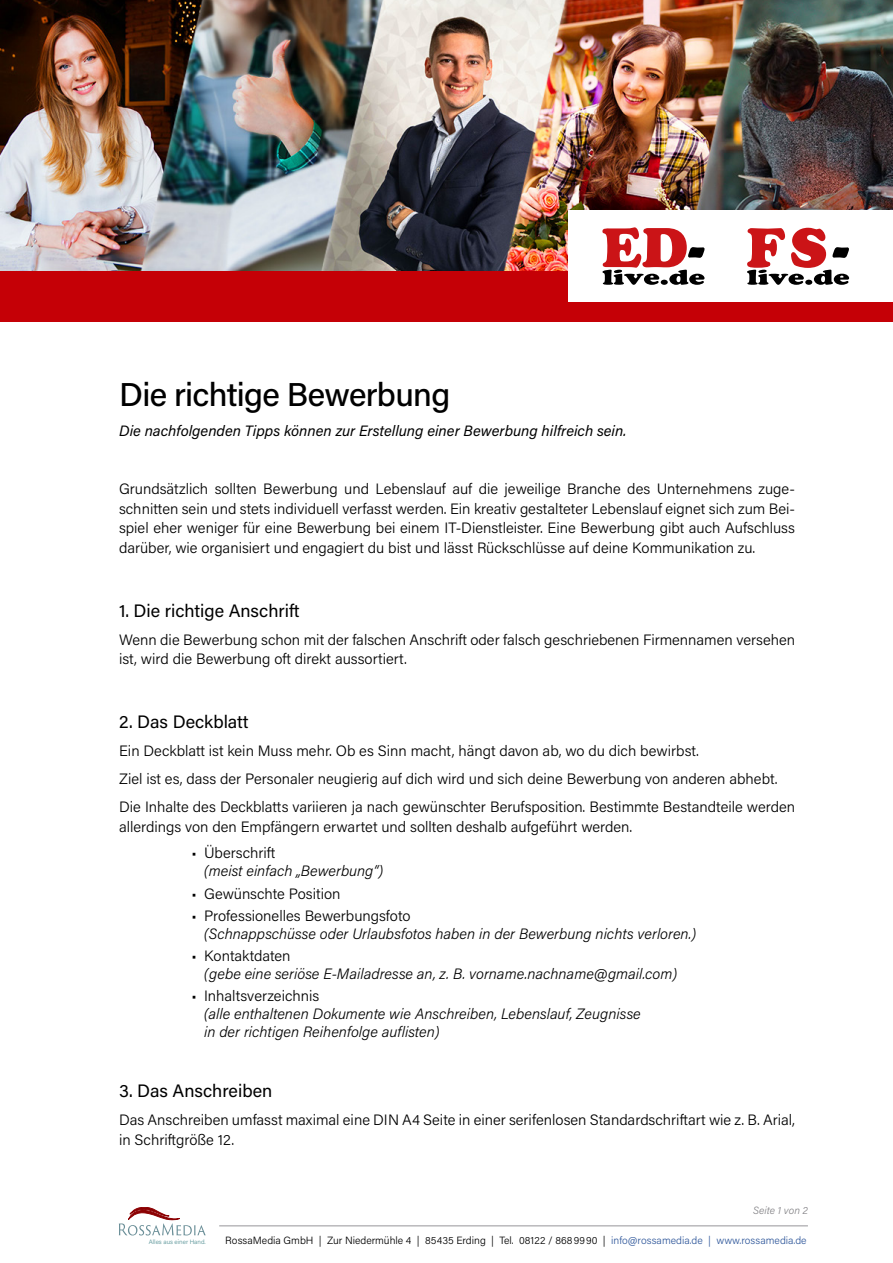
<style>
.page{position:relative;width:893px;height:1263px;background:#fff}
.page>*{position:absolute;margin:0;border:0;box-sizing:border-box;transform-origin:0 0}
.Ü1{font:500 33px "Acumin Pro";letter-spacing:-.02em;color:#000}
.Ü2{font:18px "Acumin Pro";color:#000}
.t1{font:300 15px/19.5px "Acumin Pro";color:#000}
.t2{font:italic 300 15px/18px "Acumin Pro";color:#000}
.Zusatztext_italic{font:italic 15px "Acumin Pro";color:#000}
.t3{font:300 10.5px "Acumin Pro";color:#000}
.t4{font:italic 300 10.5px "Acumin Pro";color:#818084}
.t5{font:300 6.3px "Acumin Pro";color:#508e92}
.s1{font-style:normal}
.s2{color:#30589b}
</style>
<div class="page">
<svg style="left:119px;top:1207px;width:87px;height:28px"></svg>
<hr style="left:219px;top:1225px;width:589px;height:1px;background:#68676c">
<img style="left:0;top:0;width:893px;height:271px">
<div style="left:0;top:271px;width:893px;height:51px;background:#c50006"></div>
<div style="left:568px;top:211px;width:325px;height:91px;background:#fff"></div>
<svg style="left:602px;top:227px;width:103px;height:58px"></svg>
<svg style="left:747px;top:228px;width:102px;height:57px"></svg>
<p class="Ü1" style="left:119px;top:372px;width:333px">Die richtige Bewerbung</p>
<p class="Zusatztext_italic" style="left:119px;top:421px;width:509px">Die nachfolgenden Tipps können zur Erstellung einer Bewerbung hilfreich sein.</p>
<p class="t1" style="left:119px;top:478px;width:678px;text-align:justify">Grundsätzlich sollten Bewerbung und Lebenslauf auf die jeweilige Branche des Unternehmens zuge&shy;schnitten sein und stets individuell verfasst werden. Ein kreativ gestalteter Lebenslauf eignet sich zum Bei&shy;spiel eher weniger für eine Bewerbung bei einem IT-Dienstleister. Eine Bewerbung gibt auch Aufschluss darüber, wie organisiert und engagiert du bist und lässt Rückschlüsse auf deine Kommunikation zu.</p>
<p class="Ü2" style="left:119px;top:598px;width:182px">1. Die richtige Anschrift</p>
<p class="t1" style="left:119px;top:629px;width:678px">Wenn die Bewerbung schon mit der falschen Anschrift oder falsch geschriebenen Firmennamen versehen ist, wird die Bewerbung oft direkt aussortiert.</p>
<p class="Ü2" style="left:119px;top:709px;width:131px">2. Das Deckblatt</p>
<p class="t1" style="left:119px;top:741px;width:581px">Ein Deckblatt ist kein Muss mehr. Ob es Sinn macht, hängt davon ab, wo du dich bewirbst.</p>
<p class="t1" style="left:119px;top:769px;width:660px">Ziel ist es, dass der Personaler neugierig auf dich wird und sich deine Bewerbung von anderen abhebt.</p>
<p class="t1" style="left:119px;top:797px;width:678px">Die Inhalte des Deckblatts variieren ja nach gewünschter Berufsposition. Bestimmte Bestandteile werden allerdings von den Empfängern erwartet und sollten deshalb aufgeführt werden.</p>
<p class="t2" style="left:204px;top:843px;width:181px;text-indent:-13px"><span class="s1">• Überschrift<br></span>(meist einfach „Bewerbung“)</p>
<p class="t1" style="left:191px;top:883px;width:151px">• Gewünschte Position</p>
<p class="t2" style="left:204px;top:906px;width:493px;text-indent:-13px"><span class="s1">• Professionelles Bewerbungsfoto<br></span>(Schnappschüsse oder Urlaubsfotos haben in der Bewerbung nichts verloren.)</p>
<p class="t2" style="left:204px;top:946px;width:474px;text-indent:-13px"><span class="s1">• Kontaktdaten<br></span>(gebe eine seriöse E-Mailadresse an, z. B. vorname.nachname@gmail.com)</p>
<p class="t2" style="left:204px;top:986px;width:438px;text-indent:-13px"><span class="s1">• Inhaltsverzeichnis<br></span>(alle enthaltenen Dokumente wie Anschreiben, Lebenslauf, Zeugnisse in der richtigen Reihenfolge auflisten)</p>
<p class="Ü2" style="left:119px;top:1078px;width:155px">3. Das Anschreiben</p>
<p class="t1" style="left:119px;top:1110px;width:678px">Das Anschreiben umfasst maximal eine DIN A4 Seite in einer serifenlosen Standardschriftart wie z. B. Arial, in Schriftgröße 12.</p>
<p class="t4" style="left:753px;top:1203px;width:56px">Seite 1 von 2</p>
<p class="t5" style="left:149px;top:1238px;width:58px">Alles aus einer Hand.</p>
<p class="t3" style="left:225px;top:1233px;width:583px">RossaMedia GmbH | Zur Niedermühle 4 | 85435 Erding | Tel. 08122 / 8689990 | <span class="s2">info@rossamedia.de | www.rossamedia.de</span></p>
</div>
